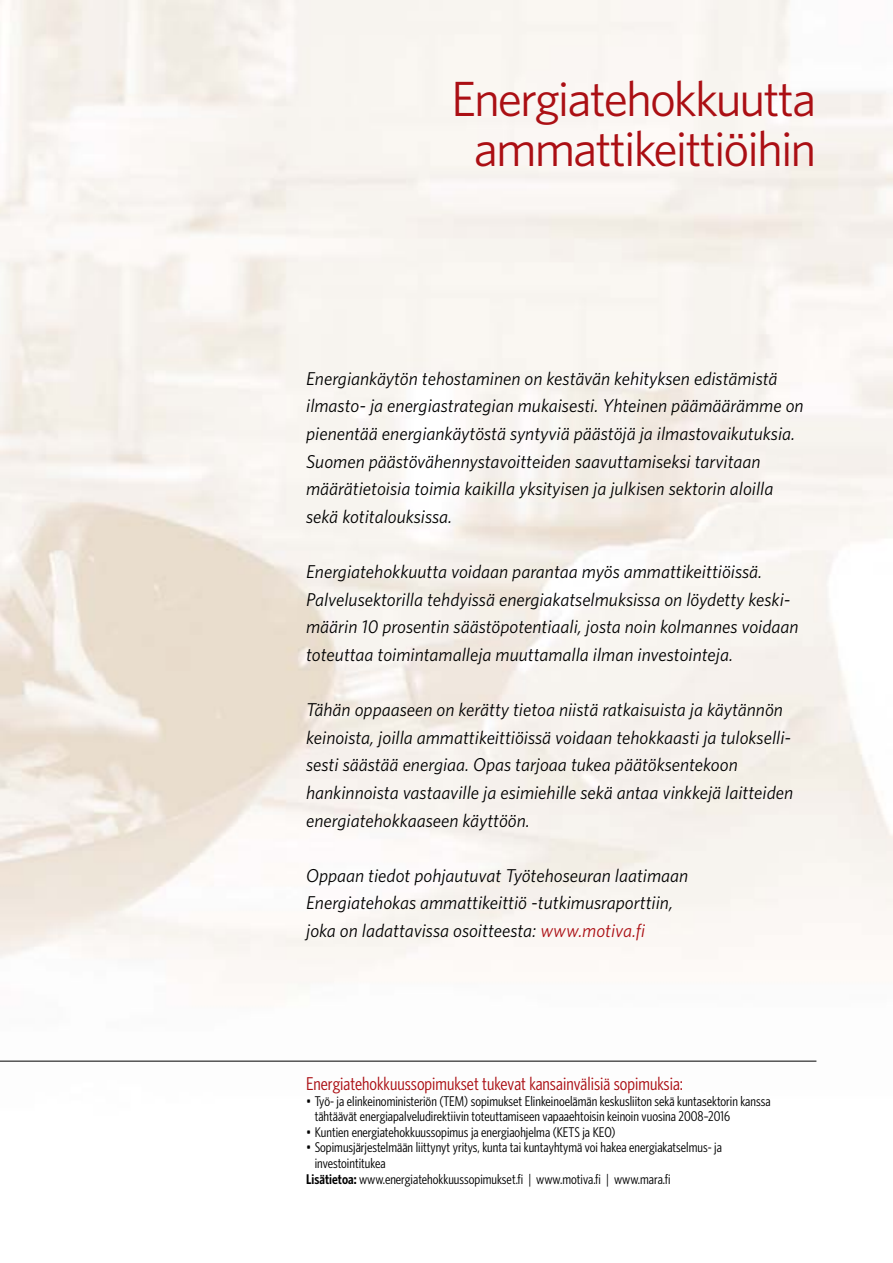
<style>
.page{position:relative;width:893px;height:1263px;background:#fff}
.page>*{position:absolute;margin:0;border:0;box-sizing:border-box;transform-origin:0 0}
.t1{font:49.5px/49.5px "Whitney";letter-spacing:-.04em;color:#ab0f14;text-align:center}
.t2{font:italic 18.6px/27.6px "Whitney";color:#000}
.t3{font:18.6px "Whitney Condensed";color:#ab0f14}
.t4{font:14.1px/15.6px "Whitney Condensed";color:#000}
.s1{color:#ab0f14}
.s2{font-weight:600}
</style>
<div class="page">
<hr style="left:0;top:1061px;width:816px;height:1px;background:#000">
<h1 class="t1" style="left:451px;top:73px;width:367px">Energiatehokkuutta ammattikeittiöihin</h1>
<p class="t2" style="left:306px;top:364px;width:499px">Energiankäytön tehostaminen on kestävän kehityksen edistämistä ilmasto- ja energiastrategian mukaisesti. Yhteinen päämäärämme on pienentää energiankäytöstä syntyviä päästöjä ja ilmastovaikutuksia.<br>Suomen päästövähennystavoitteiden saavuttamiseksi tarvitaan määrätietoisia toimia kaikilla yksityisen ja julkisen sektorin aloilla sekä kotitalouksissa.</p>
<p class="t2" style="left:306px;top:557px;width:494px">Energiatehokkuutta voidaan parantaa myös ammattikeittiöissä.<br>Palvelusektorilla tehdyissä energiakatselmuksissa on löydetty keski&shy;määrin 10 prosentin säästöpotentiaali, josta noin kolmannes voidaan toteuttaa toimintamalleja muuttamalla ilman investointeja.</p>
<p class="t2" style="left:306px;top:695px;width:489px">Tähän oppaaseen on kerätty tietoa niistä ratkaisuista ja käytännön keinoista, joilla ammattikeittiöissä voidaan tehokkaasti ja tulokselli&shy;sesti säästää energiaa. Opas tarjoaa tukea päätöksentekoon hankinnoista vastaaville ja esimiehille sekä antaa vinkkejä laitteiden energiatehokkaaseen käyttöön.</p>
<p class="t2" style="left:306px;top:861px;width:384px">Oppaan tiedot pohjautuvat Työtehoseuran laatimaan<br>Energiatehokas ammattikeittiö -tutkimusraporttiin, joka on ladattavissa osoitteesta: <span class="s1">www.motiva.fi</span></p>
<p class="t3" style="left:306px;top:1072px;width:378px">Energiatehokkuussopimukset tukevat kansainvälisiä sopimuksia:</p>
<p class="t4" style="left:315px;top:1092px;width:458px;text-indent:-9px">• Työ- ja elinkeinoministeriön (TEM) sopimukset Elinkeinoelämän keskusliiton sekä kuntasektorin kanssa tähtäävät energiapalveludirektiivin toteuttamiseen vapaaehtoisin keinoin vuosina 2008–2016</p>
<p class="t4" style="left:306px;top:1124px;width:311px">• Kuntien energiatehokkuussopimus ja energiaohjelma (KETS ja KEO)</p>
<p class="t4" style="left:306px;top:1139px;width:417px">• Sopimusjärjestelmään liittynyt yritys, kunta tai kuntayhtymä voi hakea energiakatselmus- ja</p>
<p class="t4" style="left:315px;top:1155px;width:73px">investointitukea</p>
<p class="t4" style="left:306px;top:1170px;width:366px"><span class="s2">Lisätietoa:</span> www.energiatehokkuussopimukset.fi | www.motiva.fi | www.mara.fi</p>
</div>
